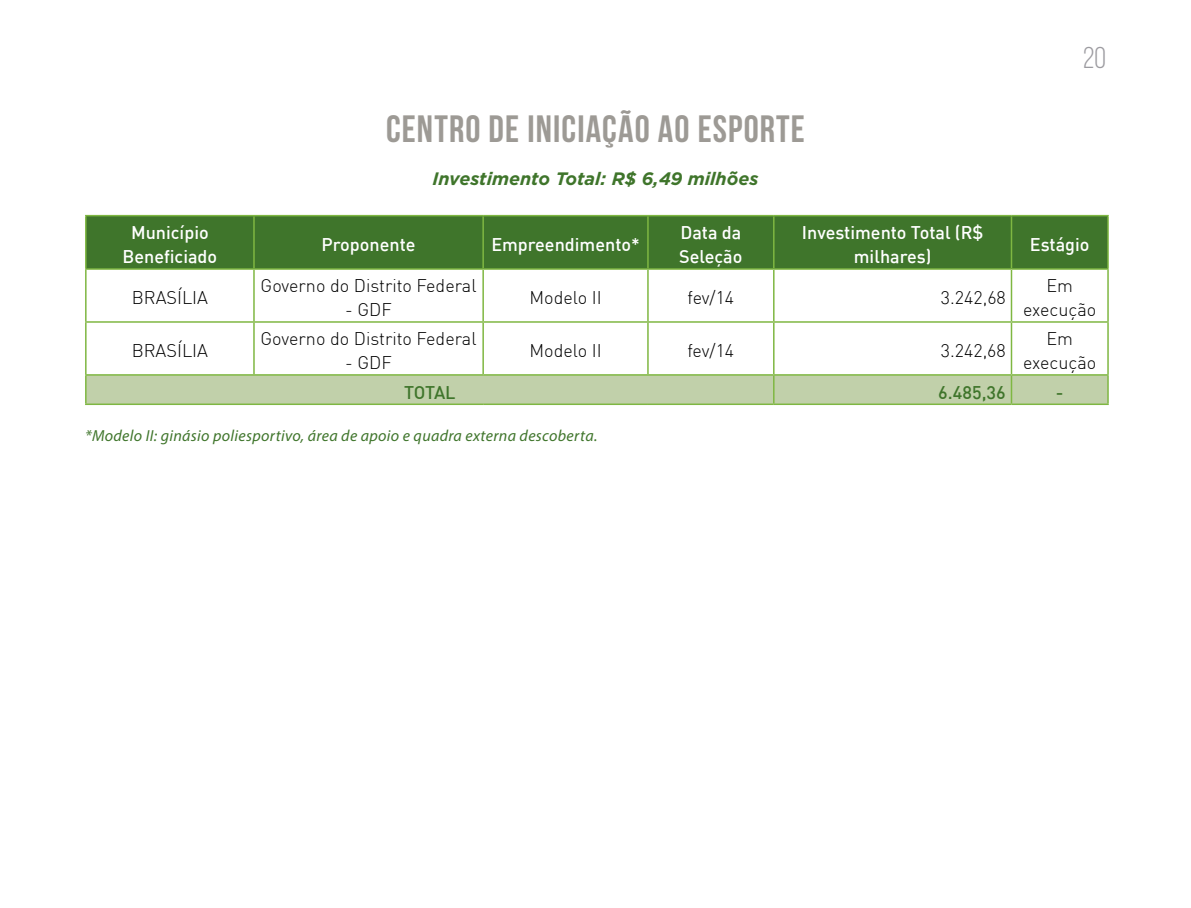
<style>
.page{position:relative;width:1191px;height:908px;background:#fff}
.page>*{position:absolute;margin:0;border:0;box-sizing:border-box;transform-origin:0 0}
.t1{font:700 38px "Bebas Neue";letter-spacing:.03em;color:#9d9a95}
.t2{font:30px "Bebas Neue";color:#9c9ba0}
.t3{font:300 18px/24px "DIN";color:#000;text-align:center}
.t4{font:500 18px/24px "DIN";color:#fff;text-align:center}
.t5{font:italic 700 18px "Gotham HTF";color:#3f752b}
.t6{font:500 18px "DIN";color:#3f752b}
.t7{font:italic 16px "Myriad Pro";letter-spacing:.02em;color:#3f752b}
</style>
<div class="page">
<div style="left:87px;top:216px;width:1020px;height:52px;background:#3f752b"></div>
<hr style="left:253px;top:216px;width:2px;height:52px;background:#7fb742">
<hr style="left:482px;top:216px;width:2px;height:52px;background:#7fb742">
<hr style="left:647px;top:216px;width:1px;height:52px;background:#7fb742">
<hr style="left:773px;top:216px;width:1px;height:52px;background:#7fb742">
<hr style="left:1010px;top:216px;width:2px;height:52px;background:#7fb742">
<hr style="left:253px;top:270px;width:2px;height:51px;background:#7fb742">
<hr style="left:482px;top:270px;width:2px;height:51px;background:#7fb742">
<hr style="left:647px;top:270px;width:1px;height:51px;background:#7fb742">
<hr style="left:773px;top:270px;width:1px;height:51px;background:#7fb742">
<hr style="left:1010px;top:270px;width:2px;height:51px;background:#7fb742">
<hr style="left:85px;top:321px;width:169px;height:1px;background:#7fb742">
<hr style="left:254px;top:321px;width:229px;height:1px;background:#7fb742">
<hr style="left:253px;top:322px;width:2px;height:52px;background:#7fb742">
<hr style="left:483px;top:321px;width:165px;height:1px;background:#7fb742">
<hr style="left:482px;top:322px;width:2px;height:52px;background:#7fb742">
<hr style="left:648px;top:321px;width:126px;height:1px;background:#7fb742">
<hr style="left:647px;top:322px;width:1px;height:52px;background:#7fb742">
<hr style="left:774px;top:321px;width:237px;height:1px;background:#7fb742">
<hr style="left:773px;top:322px;width:1px;height:52px;background:#7fb742">
<hr style="left:1011px;top:321px;width:97px;height:1px;background:#7fb742">
<hr style="left:1010px;top:322px;width:2px;height:52px;background:#7fb742">
<hr style="left:85px;top:215px;width:169px;height:1px;background:#7fb742">
<hr style="left:85px;top:216px;width:2px;height:52px;background:#7fb742">
<hr style="left:254px;top:215px;width:229px;height:1px;background:#7fb742">
<hr style="left:483px;top:215px;width:165px;height:1px;background:#7fb742">
<hr style="left:648px;top:215px;width:126px;height:1px;background:#7fb742">
<hr style="left:774px;top:215px;width:237px;height:1px;background:#7fb742">
<hr style="left:1011px;top:215px;width:97px;height:1px;background:#7fb742">
<hr style="left:1107px;top:216px;width:1px;height:52px;background:#7fb742">
<hr style="left:774px;top:403px;width:237px;height:2px;background:#7fb742">
<hr style="left:1011px;top:403px;width:97px;height:2px;background:#7fb742">
<hr style="left:85px;top:268px;width:169px;height:2px;background:#7fb742">
<hr style="left:85px;top:270px;width:2px;height:51px;background:#7fb742">
<hr style="left:254px;top:268px;width:229px;height:2px;background:#7fb742">
<hr style="left:483px;top:268px;width:165px;height:2px;background:#7fb742">
<hr style="left:648px;top:268px;width:126px;height:2px;background:#7fb742">
<hr style="left:774px;top:268px;width:237px;height:2px;background:#7fb742">
<hr style="left:1011px;top:268px;width:97px;height:2px;background:#7fb742">
<hr style="left:1107px;top:270px;width:1px;height:51px;background:#7fb742">
<hr style="left:85px;top:322px;width:2px;height:52px;background:#7fb742">
<hr style="left:1107px;top:322px;width:1px;height:52px;background:#7fb742">
<hr style="left:774px;top:374px;width:237px;height:1px;background:#7fb742">
<hr style="left:1011px;top:374px;width:97px;height:1px;background:#7fb742">
<hr style="left:85px;top:374px;width:169px;height:1px;background:#7fb742">
<hr style="left:85px;top:375px;width:2px;height:28px;background:#7fb742">
<hr style="left:254px;top:374px;width:229px;height:1px;background:#7fb742">
<hr style="left:483px;top:374px;width:165px;height:1px;background:#7fb742">
<hr style="left:648px;top:374px;width:126px;height:1px;background:#7fb742">
<div style="left:86px;top:375px;width:1022px;height:29px;background:#c1d0aa"></div>
<hr style="left:85px;top:403px;width:169px;height:2px;background:#7fb742">
<hr style="left:254px;top:403px;width:229px;height:2px;background:#7fb742">
<hr style="left:483px;top:403px;width:165px;height:2px;background:#7fb742">
<hr style="left:648px;top:403px;width:126px;height:2px;background:#7fb742">
<p class="t4" style="left:122px;top:220px;width:96px">Município<br>Beneficiado</p>
<p class="t3" style="left:132px;top:285px;width:78px">BRASÍLIA</p>
<p class="t3" style="left:132px;top:338px;width:78px">BRASÍLIA</p>
<h1 class="t1" style="left:386px;top:108px;width:420px">CENTRO DE INICIAÇÃO AO ESPORTE</h1>
<p class="t5" style="left:432px;top:168px;width:327px">Investimento Total: R$ 6,49 milhões</p>
<p class="t4" style="left:322px;top:232px;width:95px">Proponente</p>
<p class="t4" style="left:491px;top:232px;width:150px">Empreendimento*</p>
<p class="t4" style="left:679px;top:220px;width:65px;text-align:left">Data da<br>Seleção</p>
<p class="t4" style="left:802px;top:220px;width:183px">Investimento Total (R$ milhares)</p>
<h2 class="t2" style="left:1083px;top:41px;width:24px">20</h2>
<p class="t4" style="left:1030px;top:232px;width:61px">Estágio</p>
<p class="t3" style="left:261px;top:273px;width:217px">Governo do Distrito Federal</p>
<p class="t3" style="left:345px;top:297px;width:48px">- GDF</p>
<p class="t3" style="left:261px;top:326px;width:217px">Governo do Distrito Federal</p>
<p class="t3" style="left:345px;top:350px;width:48px">- GDF</p>
<p class="t3" style="left:529px;top:285px;width:74px">Modelo II</p>
<p class="t3" style="left:687px;top:285px;width:48px">fev/14</p>
<p class="t3" style="left:941px;top:285px;width:66px">3.242,68</p>
<p class="t3" style="left:1023px;top:273px;width:75px">Em execução</p>
<p class="t3" style="left:529px;top:338px;width:74px">Modelo II</p>
<p class="t3" style="left:687px;top:338px;width:48px">fev/14</p>
<p class="t3" style="left:941px;top:338px;width:66px">3.242,68</p>
<p class="t3" style="left:1023px;top:326px;width:75px">Em execução</p>
<p class="t6" style="left:404px;top:380px;width:21px">Total</p>
<p class="t6" style="left:938px;top:380px;width:69px">6.485,36</p>
<p class="t6" style="left:1056px;top:380px;width:9px">-</p>
<p class="t7" style="left:85px;top:425px;width:514px">*Modelo II: ginásio poliesportivo, área de apoio e quadra externa descoberta.</p>
</div>
